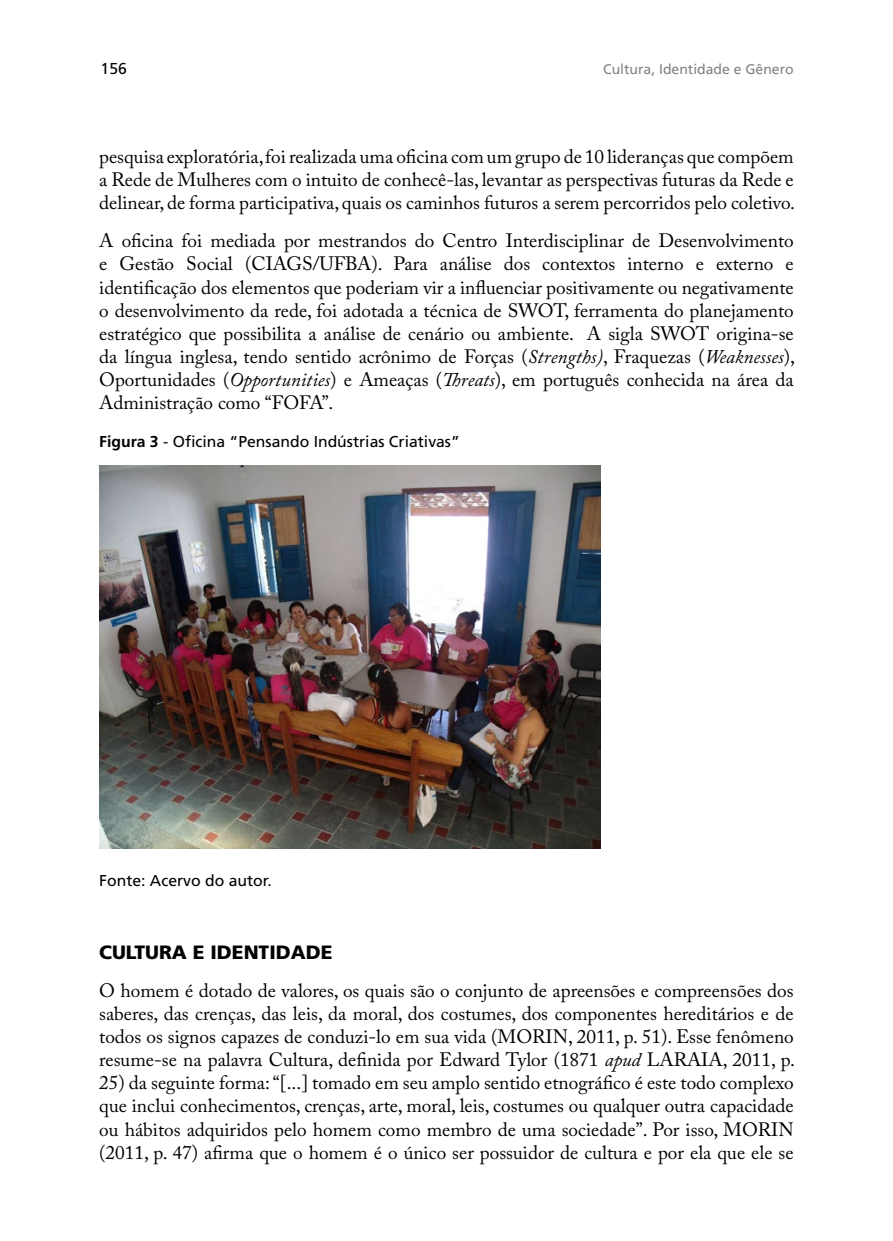
<style>
.page{position:relative;width:893px;height:1241px;background:#fff}
.page>*{position:absolute;margin:0;border:0;box-sizing:border-box;transform-origin:0 0}
.t1{font:19.25px/23.1px "Adobe Caslon Pro";color:#000;text-align:justify}
.t2{font:900 19.25px "Frutiger LT Std";color:#000}
.t3{font:15.75px "Frutiger LT Std";color:#000}
.t4{font:14px "Frutiger LT Std";color:#808285}
.s1{font-style:italic}
.s2{font-weight:700}
</style>
<div class="page">
<img style="left:99px;top:466px;width:501px;height:382px">
<p class="t3" style="left:101px;top:60px;width:28px">156</p>
<p class="t4" style="left:603px;top:61px;width:192px">Cultura, Identidade e Gênero</p>
<p class="t1" style="left:99px;top:145px;width:697px">pesquisa exploratória, foi realizada uma oficina com um grupo de 10 lideranças que compõem a Rede de Mulheres com o intuito de conhecê-las, levantar as perspectivas futuras da Rede e delinear, de forma participativa, quais os caminhos futuros a serem percorridos pelo coletivo.</p>
<p class="t1" style="left:99px;top:229px;width:697px">A oficina foi mediada por mestrandos do Centro Interdisciplinar de Desenvolvimento e Gestão Social (CIAGS/UFBA). Para análise dos contextos interno e externo e identificação dos elementos que poderiam vir a influenciar positivamente ou negativamente o desenvolvimento da rede, foi adotada a técnica de SWOT, ferramenta do planejamento estratégico que possibilita a análise de cenário ou ambiente. A sigla SWOT origina-se da língua inglesa, tendo sentido acrônimo de Forças (<span class="s1">Strengths)</span>, Fraquezas (<span class="s1">Weaknesses</span>), Oportunidades (<span class="s1">Opportunities</span>) e Ameaças (<span class="s1">Threats</span>), em português conhecida na área da Administração como “FOFA”.</p>
<p class="t3" style="left:99px;top:432px;width:362px"><span class="s2">Figura 3</span> - Oficina “Pensando Indústrias Criativas”</p>
<p class="t3" style="left:99px;top:871px;width:174px">Fonte: Acervo do autor.</p>
<p class="t2" style="left:99px;top:940px;width:235px">CULTURA E IDENTIDADE</p>
<p class="t1" style="left:99px;top:978px;width:697px">O homem é dotado de valores, os quais são o conjunto de apreensões e compreensões dos saberes, das crenças, das leis, da moral, dos costumes, dos componentes hereditários e de todos os signos capazes de conduzi-lo em sua vida (MORIN, 2011, p. 51). Esse fenômeno resume-se na palavra Cultura, definida por Edward Tylor (1871 <span class="s1">apud</span> LARAIA, 2011, p.</p>
<p class="t1" style="left:99px;top:1070px;width:696px">25) da seguinte forma: “[...] tomado em seu amplo sentido etnográfico é este todo complexo que inclui conhecimentos, crenças, arte, moral, leis, costumes ou qualquer outra capacidade ou hábitos adquiridos pelo homem como membro de uma sociedade”. Por isso, MORIN (2011, p. 47) afirma que o homem é o único ser possuidor de cultura e por ela que ele se</p>
</div>
